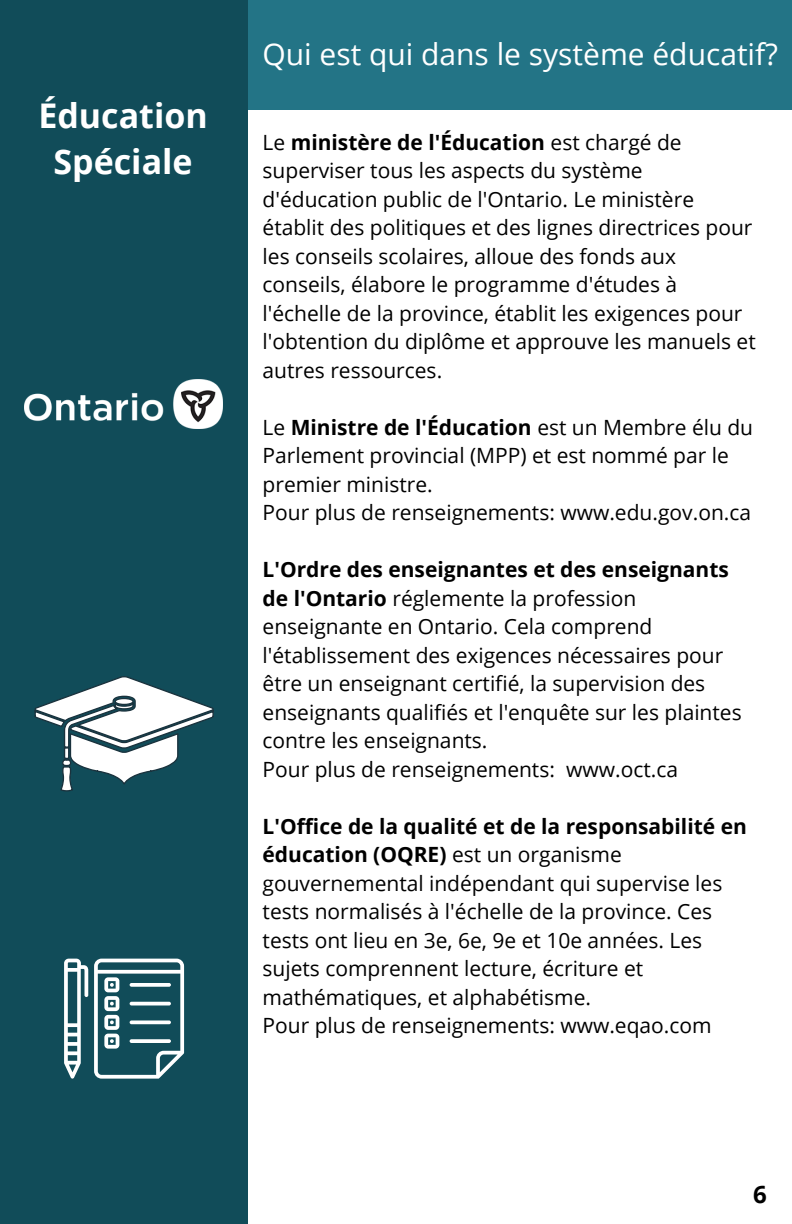
<style>
.page{position:relative;width:792px;height:1224px;background:#fff}
.page>*{position:absolute;margin:0;border:0;box-sizing:border-box;transform-origin:0 0}
.t1{font:700 34px/46.4px "Open Sans";color:#fff;text-align:center}
.t2{font:30px "Open Sans";color:#fff}
.t3{font:700 24px "Open Sans";color:#000}
.t4{font:21px/28.4px "Open Sans";color:#000}
.s1{font-weight:700}
</style>
<div class="page">
<div style="left:238px;top:0;width:554px;height:110px;background:#237486"></div>
<div style="left:0;top:0;width:247px;height:1224px;background:#114c59"></div>
<svg style="left:64px;top:959px;width:24px;height:120px"></svg>
<svg style="left:94px;top:959px;width:90px;height:120px"></svg>
<svg style="left:35px;top:676px;width:179px;height:116px"></svg>
<img style="left:25px;top:379px;width:198px;height:50px">
<h1 class="t1" style="left:38px;top:91px;width:171px">Éducation<br>Spéciale</h1>
<h2 class="t2" style="left:263px;top:33px;width:517px">Qui est qui dans le système éducatif?</h2>
<p class="t4" style="left:263px;top:127px;width:495px">Le <span class="s1">ministère de l'Éducation</span> est chargé de superviser tous les aspects du système d'éducation public de l'Ontario. Le ministère établit des politiques et des lignes directrices pour les conseils scolaires, alloue des fonds aux conseils, élabore le programme d'études à l'échelle de la province, établit les exigences pour l'obtention du diplôme et approuve les manuels et autres ressources.</p>
<p class="t4" style="left:263px;top:412px;width:492px">Le <span class="s1">Ministre de l'Éducation</span> est un Membre élu du Parlement provincial (MPP) et est nommé par le premier ministre.<br>Pour plus de renseignements: www.edu.gov.on.ca</p>
<p class="t4" style="left:263px;top:555px;width:481px"><span class="s1">L'Ordre des enseignantes et des enseignants de l'Ontario</span> réglemente la profession enseignante en Ontario. Cela comprend l'établissement des exigences nécessaires pour être un enseignant certifié, la supervision des enseignants qualifiés et l'enquête sur les plaintes contre les enseignants.<br>Pour plus de renseignements: www.oct.ca</p>
<p class="t4" style="left:263px;top:811px;width:486px"><span class="s1">L'Office de la qualité et de la responsabilité en éducation (OQRE)</span> est un organisme gouvernemental indépendant qui supervise les tests normalisés à l'échelle de la province. Ces tests ont lieu en 3e, 6e, 9e et 10e années. Les sujets comprennent lecture, écriture et mathématiques, et alphabétisme.<br>Pour plus de renseignements: www.eqao.com</p>
<p class="t3" style="left:753px;top:1177px;width:15px">6</p>
</div>
